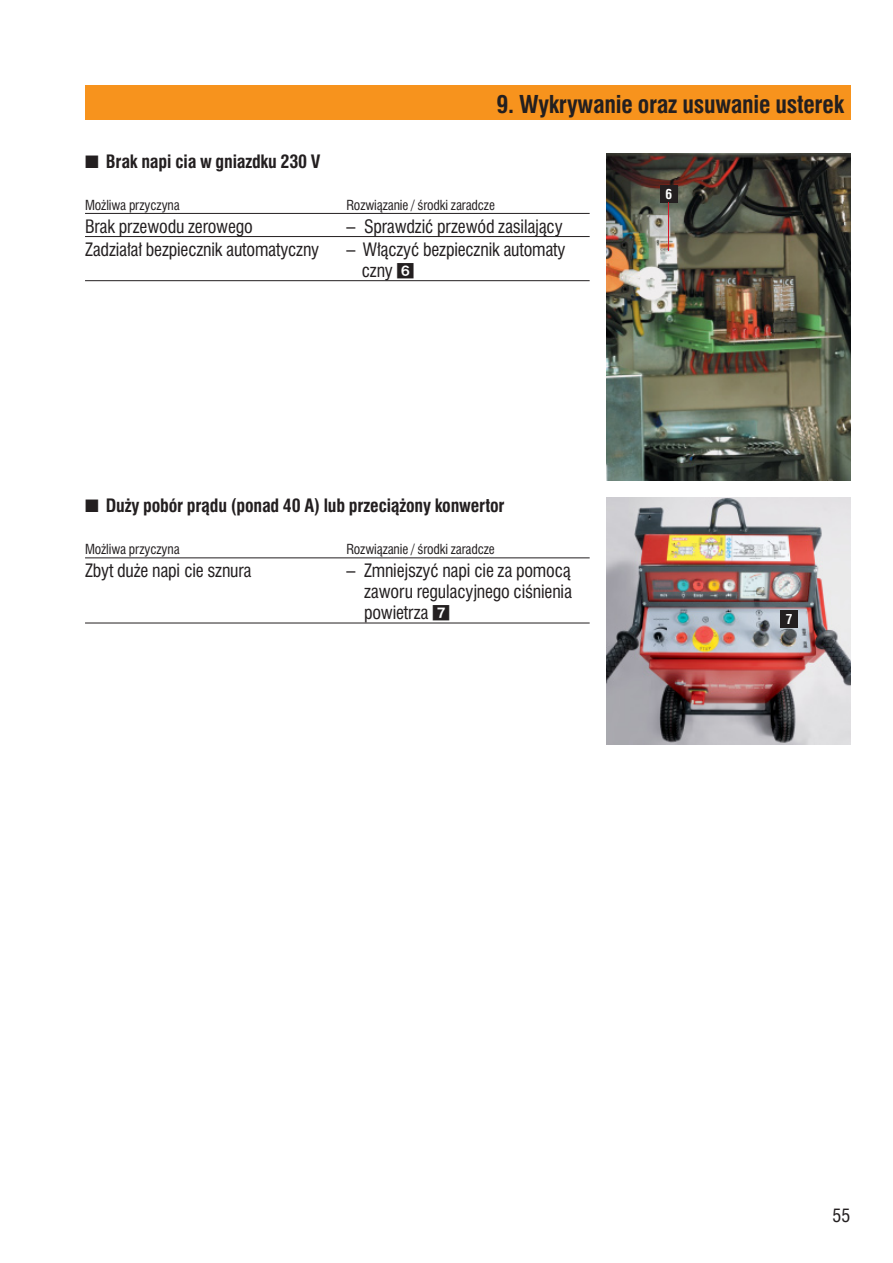
<style>
.page{position:relative;width:893px;height:1263px;background:#fff}
.page>*{position:absolute;margin:0;border:0;box-sizing:border-box;transform-origin:0 0}
.t1{font:700 condensed 24px "Swiss 721 PL";letter-spacing:-.01em;color:#231f20}
.t2{font:condensed 18px/21px "Swiss 721 PL";letter-spacing:-.01em;color:#231f20}
.t3{font:700 condensed 18px "Swiss 721 PL";letter-spacing:-.01em;color:#231f20}
.t4{font:condensed 13.5px "Swiss 721 PL";letter-spacing:-.01em;color:#231f20}
.t5{font:700 condensed 13.5px "Helvetica";color:#fff}
</style>
<div class="page">
<div style="left:85px;top:85px;width:765px;height:34px;background:#f7931d"></div>
<hr style="left:85px;top:213px;width:505px;height:1px;background:#231f20">
<hr style="left:85px;top:236px;width:505px;height:1px;background:#231f20">
<hr style="left:85px;top:280px;width:505px;height:1px;background:#231f20">
<hr style="left:85px;top:557px;width:505px;height:1px;background:#231f20">
<hr style="left:85px;top:623px;width:505px;height:1px;background:#231f20">
<img style="left:607px;top:497px;width:243px;height:247px">
<img style="left:607px;top:153px;width:243px;height:327px">
<div style="left:660px;top:185px;width:17px;height:17px;background:#231f20"></div>
<hr style="left:668px;top:202px;width:1px;height:49px;background:#d71829">
<div style="left:780px;top:610px;width:17px;height:17px;background:#231f20"></div>
<h1 class="t1" style="left:496px;top:95px;width:349px">9. Wykrywanie oraz usuwanie usterek</h1>
<p class="t3" style="left:85px;top:154px;width:237px">■ Brak napi cia w gniazdku 230 V</p>
<p class="t4" style="left:85px;top:200px;width:96px">Mo˝liwa przyczyna</p>
<p class="t4" style="left:346px;top:200px;width:150px">Rozwiàzanie / Êrodki zaradcze</p>
<p class="t2" style="left:85px;top:217px;width:169px">Brak przewodu zerowego</p>
<p class="t2" style="left:346px;top:217px;width:218px">– Sprawdziç przewód zasilajàcy</p>
<p class="t2" style="left:85px;top:241px;width:236px">Zadzia∏a∏ bezpiecznik automatyczny</p>
<p class="t2" style="left:362px;top:241px;width:205px;text-indent:-15px">– W∏àczyç bezpiecznik automaty czny</p>
<p class="t3" style="left:85px;top:499px;width:421px">■ Du˝y pobór pràdu (ponad 40 A) lub przecià˝ony konwertor</p>
<p class="t4" style="left:85px;top:544px;width:96px">Mo˝liwa przyczyna</p>
<p class="t4" style="left:346px;top:544px;width:150px">Rozwiàzanie / Êrodki zaradcze</p>
<p class="t2" style="left:85px;top:562px;width:168px">Zbyt du˝e napi cie sznura</p>
<p class="t2" style="left:364px;top:562px;width:209px;text-align:justify;text-indent:-18px">– Zmniejszyç napi cie za pomocà zaworu regulacyjnego ciÊnienia powietrza</p>
<p class="t5" style="left:665px;top:188px;width:8px">6</p>
<p class="t5" style="left:786px;top:614px;width:8px">7</p>
<p class="t2" style="left:832px;top:1206px;width:19px">55</p>
</div>
